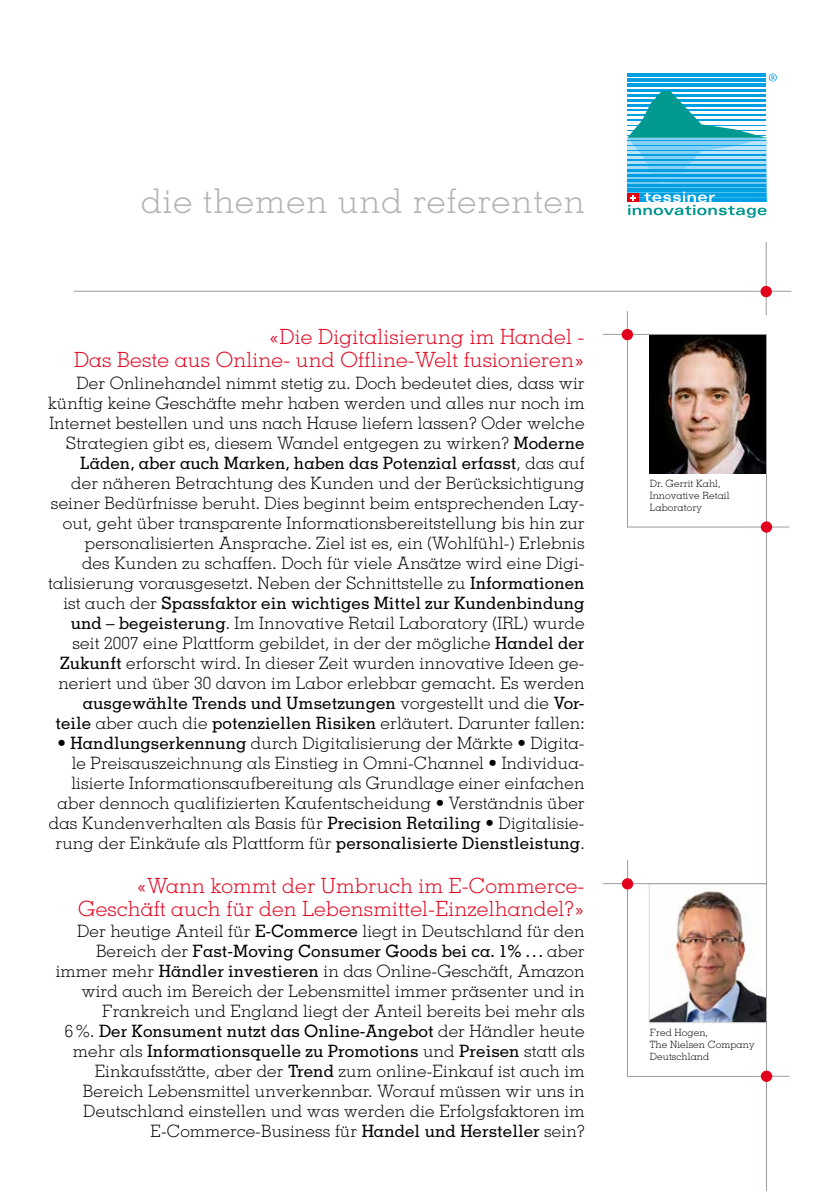
<style>
.page{position:relative;width:840px;height:1191px;background:#fff}
.page>*{position:absolute;margin:0;border:0;box-sizing:border-box;transform-origin:0 0}
.t1{font:300 34px "Memphis LT Std";letter-spacing:.03em;color:#b1b2b3}
.t2{font:300 21px/23px "Memphis LT Std";letter-spacing:.01em;color:#e3001c;text-align:right}
.t3{font:300 17px/20px "Memphis LT Std";letter-spacing:.01em;color:#000;text-align:right}
.t4{font:300 10px/12px "Memphis LT Std";letter-spacing:.01em;color:#000}
.s1{font-weight:500}
</style>
<div class="page">
<img style="left:650px;top:890px;width:114px;height:131px">
<div style="left:648px;top:883px;width:118px;height:140px;border:1px solid #dadada"></div>
<svg style="left:771px;top:291px;width:19px;height:1px"></svg>
<hr style="left:765px;top:242px;width:1px;height:73px;background:#9c9d9d">
<hr style="left:74px;top:291px;width:692px;height:1px;background:#9c9d9d">
<div style="left:627px;top:138px;width:138px;height:64px;background:linear-gradient(to right,#009ee3,#009ee3)"></div>
<hr style="left:627px;top:74px;width:138px;height:3px;background:#009ee3">
<hr style="left:627px;top:79px;width:138px;height:3px;background:#009ee3">
<hr style="left:627px;top:84px;width:138px;height:3px;background:#009ee3">
<hr style="left:627px;top:89px;width:138px;height:3px;background:#009ee3">
<svg style="left:627px;top:91px;width:138px;height:93px"></svg>
<hr style="left:627px;top:188px;width:138px;height:4px;background:#009ee3">
<hr style="left:627px;top:184px;width:138px;height:2px;background:#009ee3">
<hr style="left:627px;top:179px;width:138px;height:2px;background:#009ee3">
<hr style="left:627px;top:174px;width:138px;height:2px;background:#009ee3">
<hr style="left:627px;top:169px;width:138px;height:2px;background:#009ee3">
<hr style="left:627px;top:164px;width:138px;height:2px;background:#009ee3">
<hr style="left:627px;top:159px;width:138px;height:2px;background:#009ee3">
<hr style="left:627px;top:155px;width:138px;height:1px;background:#009ee3">
<hr style="left:627px;top:150px;width:138px;height:1px;background:#009ee3">
<hr style="left:627px;top:145px;width:138px;height:1px;background:#009ee3">
<hr style="left:627px;top:140px;width:138px;height:1px;background:#009ee3">
<svg style="left:768px;top:73px;width:8px;height:8px"></svg>
<svg style="left:627px;top:192px;width:139px;height:26px"></svg>
<div style="left:760px;top:286px;width:11px;height:11px;background:#e3001c;border-radius:50%"></div>
<svg style="left:602px;top:311px;width:25px;height:24px"></svg>
<img style="left:649px;top:336px;width:115px;height:138px">
<div style="left:626px;top:334px;width:140px;height:193px;border:1px solid #9c9d9d"></div>
<div style="left:621px;top:329px;width:11px;height:11px;background:#e3001c;border-radius:50%"></div>
<hr style="left:765px;top:524px;width:1px;height:667px;background:#9c9d9d">
<svg style="left:771px;top:526px;width:17px;height:1px"></svg>
<div style="left:760px;top:521px;width:11px;height:12px;background:#e3001c;border-radius:50%"></div>
<svg style="left:603px;top:883px;width:18px;height:1px"></svg>
<div style="left:626px;top:883px;width:140px;height:193px;border:1px solid #9c9d9d"></div>
<div style="left:621px;top:878px;width:12px;height:11px;background:#e3001c;border-radius:50%"></div>
<svg style="left:771px;top:1075px;width:17px;height:1px"></svg>
<svg style="left:760px;top:1070px;width:11px;height:12px"></svg>
<h1 class="t1" style="left:141px;top:180px;width:444px">die themen und referenten</h1>
<p class="t2" style="left:74px;top:325px;width:512px">«Die Digitalisierung im Handel -<br>Das Beste aus Online- und Offline-Welt fusionieren»</p>
<p class="t3" style="left:48px;top:373px;width:537px">Der Onlinehandel nimmt stetig zu. Doch bedeutet dies, dass wir künftig keine Geschäfte mehr haben werden und alles nur noch im Internet bestellen und uns nach Hause liefern lassen? Oder welche Strategien gibt es, diesem Wandel entgegen zu wirken? <span class="s1">Moderne Läden, aber auch Marken, haben das Potenzial erfasst</span>, das auf<br>der näheren Betrachtung des Kunden und der Berücksichtigung seiner Bedürfnisse beruht. Dies beginnt beim entsprechenden Lay&shy;out, geht über transparente Informationsbereitstellung bis hin zur personalisierten Ansprache. Ziel ist es, ein (Wohlfühl-) Erlebnis<br>des Kunden zu schaffen. Doch für viele Ansätze wird eine Digi&shy;talisierung vorausgesetzt. Neben der Schnittstelle zu <span class="s1">Informationen </span>ist auch der <span class="s1">Spassfaktor ein wichtiges Mittel zur Kundenbindung und – begeisterung</span>. Im Innovative Retail Laboratory (IRL) wurde seit 2007 eine Plattform gebildet, in der der mögliche <span class="s1">Handel der Zukunft</span> erforscht wird. In dieser Zeit wurden innovative Ideen ge&shy;neriert und über 30 davon im Labor erlebbar gemacht. Es werden <span class="s1">ausgewählte Trends und Umsetzungen</span> vorgestellt und die <span class="s1">Vor&shy;teile</span> aber auch die <span class="s1">potenziellen Risiken</span> erläutert. Darunter fallen:</p>
<p class="t3" style="left:49px;top:733px;width:537px">• <span class="s1">Handlungserkennung</span> durch Digitalisierung der Märkte • Digita&shy;le Preisauszeichnung als Einstieg in Omni-Channel • Individua&shy;lisierte Informationsaufbereitung als Grundlage einer einfachen aber dennoch qualifizierten Kaufentscheidung • Verständnis über das Kundenverhalten als Basis für <span class="s1">Precision Retailing</span> • Digitalisie&shy;rung der Einkäufe als Plattform für <span class="s1">personalisierte Dienstleistung</span>.</p>
<p class="t2" style="left:78px;top:874px;width:507px">«Wann kommt der Umbruch im E-Commerce-<br>Geschäft auch für den Lebensmittel-Einzelhandel?»</p>
<p class="t3" style="left:56px;top:921px;width:530px">Der heutige Anteil für <span class="s1">E-Commerce</span> liegt in Deutschland für den Bereich der <span class="s1">Fast-Moving Consumer Goods bei ca. 1% .. .</span> aber immer mehr <span class="s1">Händler investieren</span> in das Online-Geschäft, Amazon wird auch im Bereich der Lebensmittel immer präsenter und in Frankreich und England liegt der Anteil bereits bei mehr als<br>6 %. <span class="s1">Der Konsument nutzt das Online-Angebot</span> der Händler heute mehr als <span class="s1">Informationsquelle zu Promotions</span> und <span class="s1">Preisen</span> statt als Einkaufsstätte, aber der <span class="s1">Trend</span> zum online-Einkauf ist auch im Bereich Lebensmittel unverkennbar. Worauf müssen wir uns in Deutschland einstellen und was werden die Erfolgsfaktoren im E-Commerce-Business für <span class="s1">Handel und Hersteller</span> sein?</p>
<p class="t4" style="left:649px;top:477px;width:81px">Dr. Gerrit Kahl,<br>Innovative Retail<br>Laboratory</p>
<p class="t4" style="left:649px;top:1026px;width:106px">Fred Hogen,<br>The Nielsen Company<br>Deutschland</p>
</div>
